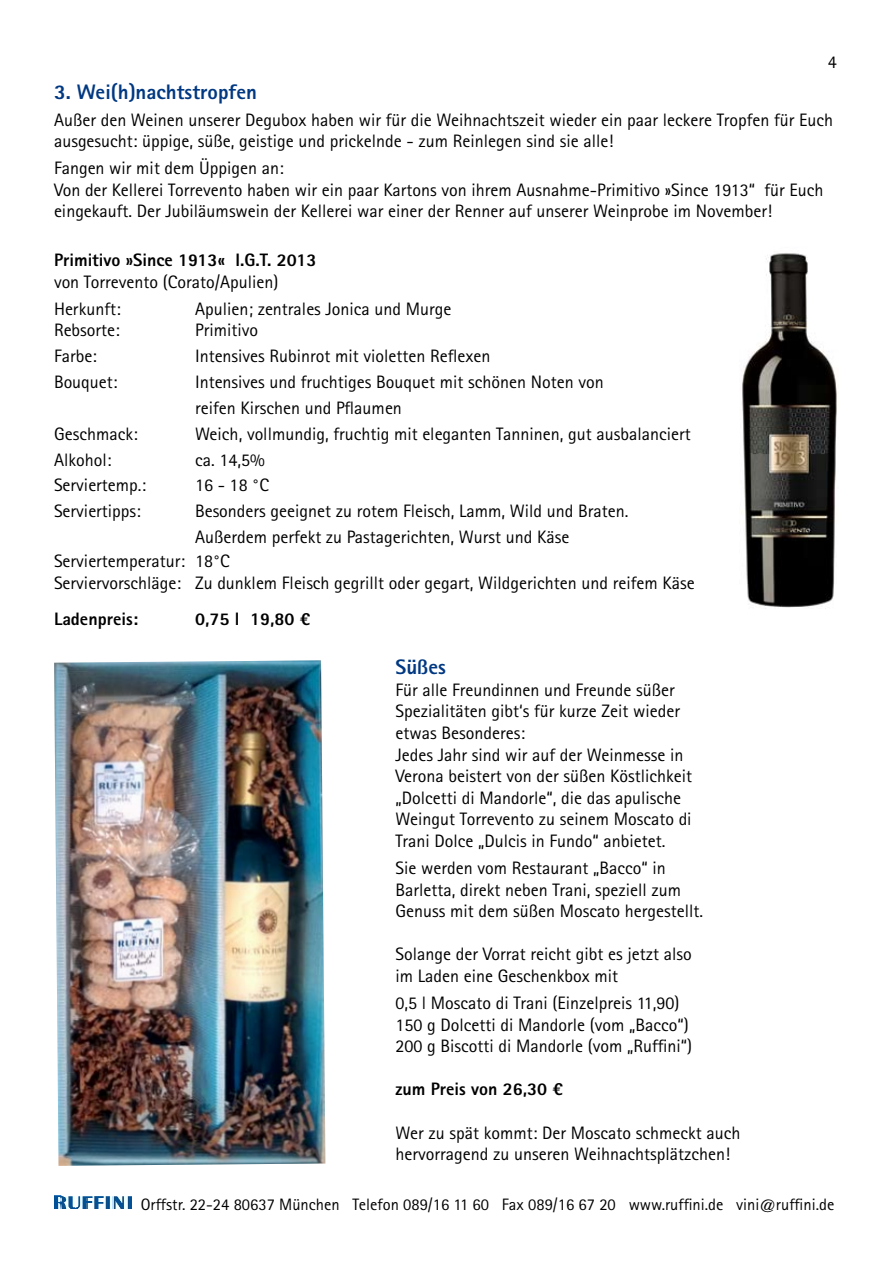
<style>
.page{position:relative;width:893px;height:1263px;background:#fff}
.page>*{position:absolute;margin:0;border:0;box-sizing:border-box;transform-origin:0 0}
.t1{font:800 21px "Agfa Rotis Sans Serif";color:#003882}
.t2{font:18px/21.6px "Agfa Rotis Sans Serif";color:#000}
.t3{font:800 18px "Agfa Rotis Sans Serif";color:#000}
.t4{font:16.5px "Agfa Rotis Sans Serif";color:#000}
</style>
<div class="page">
<img style="left:54px;top:1196px;width:77px;height:13px">
<img style="left:742px;top:253px;width:95px;height:355px">
<img style="left:54px;top:660px;width:271px;height:506px">
<p class="t1" style="left:54px;top:78px;width:204px">3. Wei(h)nachtstropfen</p>
<p class="t2" style="left:54px;top:109px;width:781px">Außer den Weinen unserer Degubox haben wir für die Weihnachtszeit wieder ein paar leckere Tropfen für Euch ausgesucht: üppige, süße, geistige und prickelnde - zum Reinlegen sind sie alle!</p>
<p class="t2" style="left:54px;top:157px;width:771px">Fangen wir mit dem Üppigen an:<br>Von der Kellerei Torrevento haben wir ein paar Kartons von ihrem Ausnahme-Primitivo »Since 1913“ für Euch eingekauft. Der Jubiläumswein der Kellerei war einer der Renner auf unserer Weinprobe im November!</p>
<p class="t3" style="left:54px;top:248px;width:264px">Primitivo »Since 1913« I.G.T. 2013</p>
<p class="t2" style="left:54px;top:268px;width:226px;line-height:27px">von Torrevento (Corato/Apulien)<br>Herkunft:</p>
<p class="t2" style="left:195px;top:298px;width:258px">Apulien; zentrales Jonica und Murge</p>
<p class="t2" style="left:54px;top:319px;width:67px">Rebsorte:</p>
<p class="t2" style="left:195px;top:319px;width:64px">Primitivo</p>
<p class="t2" style="left:54px;top:345px;width:44px">Farbe:</p>
<p class="t2" style="left:195px;top:345px;width:297px">Intensives Rubinrot mit violetten Reflexen</p>
<p class="t2" style="left:54px;top:371px;width:65px">Bouquet:</p>
<p class="t2" style="left:195px;top:369px;width:410px;line-height:25.8px">Intensives und fruchtiges Bouquet mit schönen Noten von reifen Kirschen und Pflaumen</p>
<p class="t2" style="left:54px;top:423px;width:85px">Geschmack:</p>
<p class="t2" style="left:195px;top:423px;width:497px">Weich, vollmundig, fruchtig mit eleganten Tanninen, gut ausbalanciert</p>
<p class="t2" style="left:54px;top:448px;width:59px">Alkohol:</p>
<p class="t2" style="left:195px;top:448px;width:71px">ca. 14,5%</p>
<p class="t2" style="left:54px;top:474px;width:94px">Serviertemp.:</p>
<p class="t2" style="left:195px;top:474px;width:76px">16 - 18 °C</p>
<p class="t2" style="left:54px;top:500px;width:88px">Serviertipps:</p>
<p class="t2" style="left:195px;top:498px;width:435px;line-height:25.8px">Besonders geeignet zu rotem Fleisch, Lamm, Wild und Braten.<br>Außerdem perfekt zu Pastagerichten, Wurst und Käse</p>
<p class="t2" style="left:54px;top:550px;width:642px">Serviertemperatur: 18°C<br>Serviervorschläge: Zu dunklem Fleisch gegrillt oder gegart, Wildgerichten und reifem Käse</p>
<p class="t3" style="left:54px;top:607px;width:85px">Ladenpreis:</p>
<p class="t3" style="left:195px;top:607px;width:117px">0,75 l 19,80 €</p>
<p class="t1" style="left:395px;top:654px;width:52px">Süßes</p>
<p class="t2" style="left:395px;top:679px;width:298px">Für alle Freundinnen und Freunde süßer Spezialitäten gibt‘s für kurze Zeit wieder etwas Besonderes:<br>Jedes Jahr sind wir auf der Weinmesse in Verona beistert von der süßen Köstlichkeit „Dolcetti di Mandorle“, die das apulische Weingut Torrevento zu seinem Moscato di Trani Dolce „Dulcis in Fundo“ anbietet.</p>
<p class="t2" style="left:395px;top:857px;width:309px">Sie werden vom Restaurant „Bacco“ in<br>Barletta, direkt neben Trani, speziell zum<br>Genuss mit dem süßen Moscato hergestellt.</p>
<p class="t2" style="left:395px;top:943px;width:298px">Solange der Vorrat reicht gibt es jetzt also im Laden eine Geschenkbox mit</p>
<p class="t2" style="left:395px;top:992px;width:298px">0,5 l Moscato di Trani (Einzelpreis 11,90)<br>150 g Dolcetti di Mandorle (vom „Bacco“)<br>200 g Biscotti di Mandorle (vom „Ruffini“)</p>
<p class="t3" style="left:395px;top:1078px;width:169px">zum Preis von 26,30 €</p>
<p class="t2" style="left:395px;top:1121px;width:346px">Wer zu spät kommt: Der Moscato schmeckt auch hervorragend zu unseren Weihnachtsplätzchen!</p>
<p class="t4" style="left:141px;top:1194px;width:695px">Orffstr. 22-24 80637 München Telefon 089/16 11 60 Fax 089/16 67 20 www.ruffini.de vini@ruffini.de</p>
</div>
